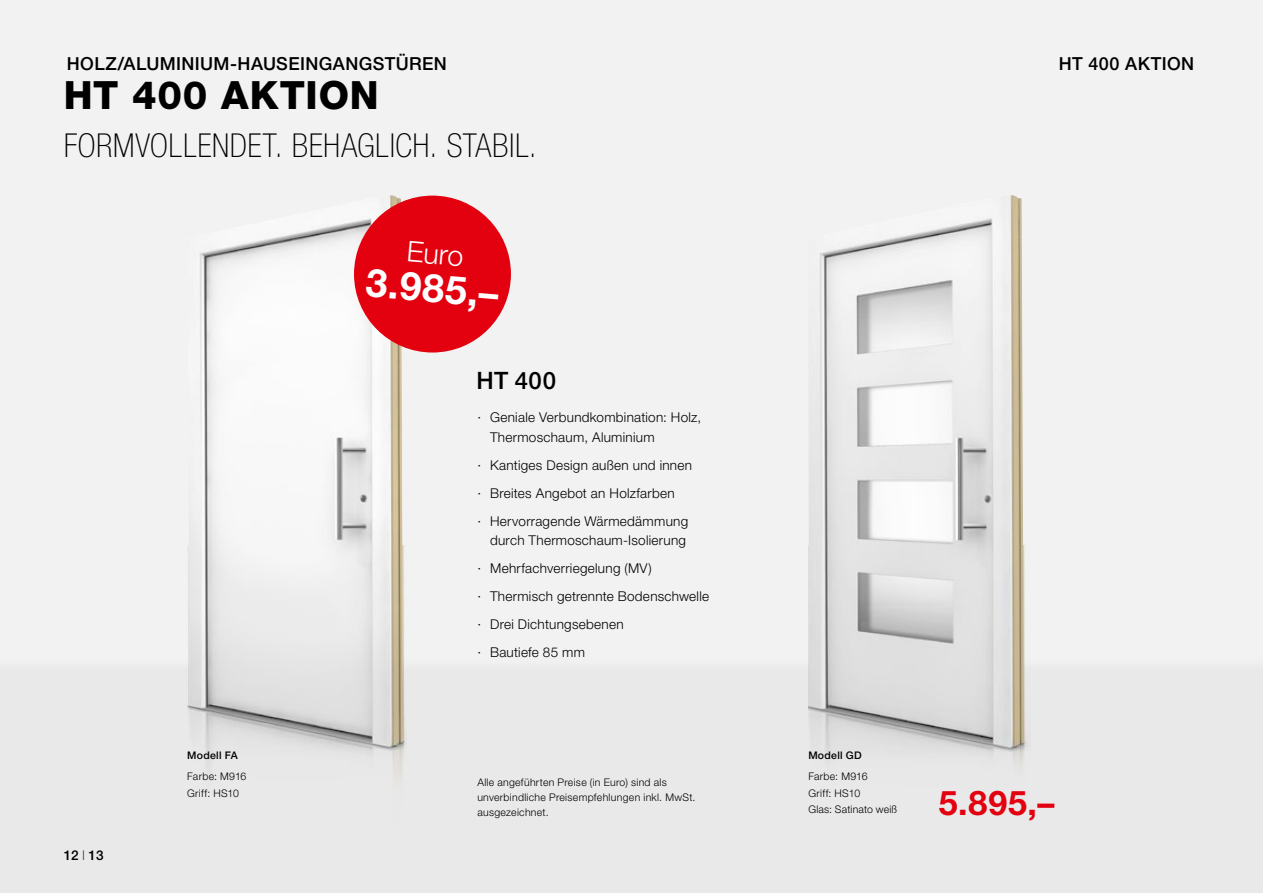
<style>
.page{position:relative;width:1263px;height:893px;background:#f2f2f2}
.page>*{position:absolute;margin:0;border:0;box-sizing:border-box;transform-origin:0 0}
.t1{font:700 39.15px "Helvetica Neue LT Pro";color:#fff}
.t2{font:800 39px "Helvetica Neue LT Pro";letter-spacing:.02em;color:#000}
.t3{font:700 34.05px "Helvetica Neue LT Pro";color:#e3000f}
.t4{font:100 condensed 33px "Helvetica Neue LT Pro";letter-spacing:.015em;color:#000}
.t5{font:300 28.5px "Helvetica Neue LT Pro";color:#fff}
.t6{font:500 24px "Helvetica Neue LT Pro";color:#000}
.t7{font:500 18px "Helvetica Neue LT Pro";letter-spacing:.02em;color:#000}
.t8{font:300 13.5px/28px "Helvetica Neue LT Pro";letter-spacing:.02em;color:#000}
.t9{font:500 13.5px "Helvetica Neue LT Pro";color:#000}
.t10{font:300 10.5px/16.5px "Helvetica Neue LT Pro";letter-spacing:.03em;color:#000}
.t11{font:500 10.5px "Helvetica Neue LT Pro";letter-spacing:.03em;color:#000}
.s1{font-weight:100}
</style>
<div class="page">
<div style="left:0;top:657px;width:1263px;height:236px;background:#e9e9e9"></div>
<img style="left:825px;top:546px;width:205px;height:220px">
<img style="left:808px;top:195px;width:216px;height:554px">
<img style="left:187px;top:612px;width:220px;height:164px">
<img style="left:188px;top:195px;width:216px;height:553px">
<div style="left:354px;top:196px;width:157px;height:156px;background:#e3000f;border-radius:50%"></div>
<h3 class="t7" style="left:67px;top:53px;width:381px">HOLZ/ALUMINIUM-HAUSEINGANGSTÜREN</h3>
<h2 class="t2" style="left:64px;top:72px;width:316px">HT 400 AKTION</h2>
<h3 class="t4" style="left:64px;top:126px;width:474px">FORMVOLLENDET. BEHAGLICH. STABIL.</h3>
<h3 class="t5" style="left:408px;top:234px;width:58px;rotate:5deg">Euro</h3>
<h1 class="t1" style="left:368px;top:257px;width:135px;rotate:5deg">3.985,–</h1>
<h3 class="t6" style="left:477px;top:366px;width:81px">HT 400</h3>
<p class="t9" style="left:64px;top:847px;width:41px">12 <span class="s1">I</span> 13</p>
<p class="t11" style="left:187px;top:749px;width:52px">Modell FA</p>
<p class="t10" style="left:187px;top:768px;width:61px">Farbe: M916<br>Griff: HS10</p>
<p class="t8" style="left:490px;top:407px;width:213px;line-height:19.5px;text-indent:-13px">· Geniale Verbundkombination: Holz,<br>Thermoschaum, Aluminium</p>
<p class="t8" style="left:477px;top:450px;width:216px">· Kantiges Design außen und innen · Breites Angebot an Holzfarben<br>· Hervorragende Wärmedämmung</p>
<p class="t8" style="left:477px;top:526px;width:233px;text-indent:13px">durch Thermoschaum-Isolierung<br>· Mehrfachverriegelung (MV)<br>· Thermisch getrennte Bodenschwelle · Drei Dichtungsebenen<br>· Bautiefe 85 mm</p>
<p class="t10" style="left:477px;top:774px;width:220px;line-height:15px">Alle angeführten Preise (in Euro) sind als unverbindliche Preisempfehlungen inkl. MwSt. ausgezeichnet.</p>
<h3 class="t7" style="left:1059px;top:53px;width:137px">HT 400 AKTION</h3>
<p class="t11" style="left:808px;top:749px;width:55px">Modell GD</p>
<p class="t10" style="left:808px;top:768px;width:90px">Farbe: M916<br>Griff: HS10<br>Glas: Satinato weiß</p>
<h3 class="t3" style="left:939px;top:782px;width:117px">5.895,–</h3>
</div>
